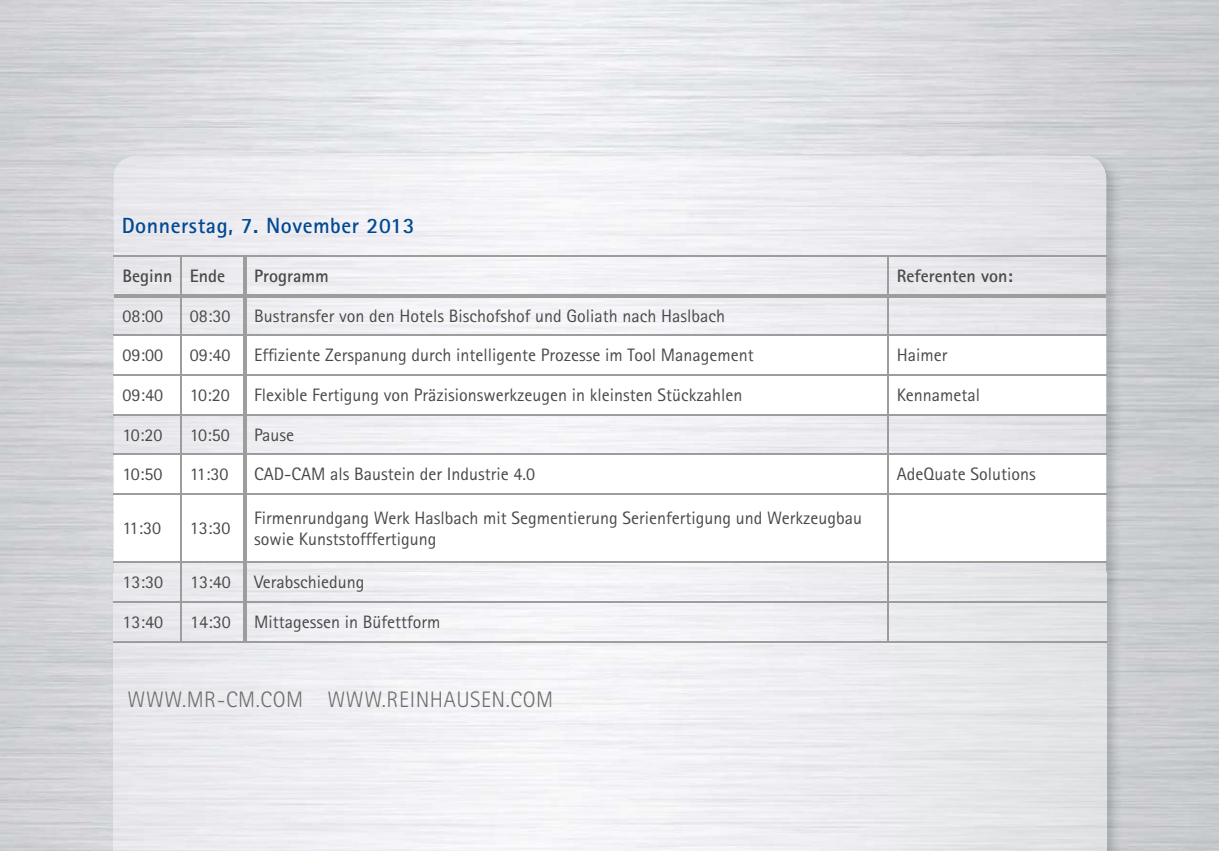
<style>
.page{position:relative;width:1219px;height:851px;background:#fff}
.page>*{position:absolute;margin:0;border:0;box-sizing:border-box;transform-origin:0 0}
.t1{font:300 22.4px "Rotis Sans Serif";letter-spacing:.025em;color:#6f6f6e}
.t2{font:700 22px "Rotis Sans Serif";letter-spacing:.025em;color:#004993}
.t3{font:18px/21.6px "Rotis Sans Serif";color:#494948}
.t4{font:700 18px "Rotis Sans Serif";color:#494948}
</style>
<div class="page">
<img style="left:111px;top:153px;width:1010px;height:69px">
<img style="left:111px;top:222px;width:3px;height:628px">
<img style="left:1106px;top:222px;width:15px;height:628px">
<img style="left:114px;top:156px;width:992px;height:694px">
<svg style="left:114px;top:335px;width:992px;height:226px"></svg>
<hr style="left:114px;top:334px;width:67px;height:1px;background:#9c9d9d">
<hr style="left:181px;top:334px;width:63px;height:1px;background:#9c9d9d">
<hr style="left:247px;top:334px;width:641px;height:1px;background:#9c9d9d">
<hr style="left:888px;top:334px;width:218px;height:1px;background:#9c9d9d">
<hr style="left:114px;top:374px;width:67px;height:1px;background:#9c9d9d">
<hr style="left:181px;top:374px;width:63px;height:1px;background:#9c9d9d">
<hr style="left:247px;top:374px;width:641px;height:1px;background:#9c9d9d">
<hr style="left:888px;top:374px;width:218px;height:1px;background:#9c9d9d">
<hr style="left:114px;top:414px;width:67px;height:1px;background:#9c9d9d">
<hr style="left:181px;top:414px;width:63px;height:1px;background:#9c9d9d">
<hr style="left:247px;top:414px;width:641px;height:1px;background:#9c9d9d">
<hr style="left:888px;top:414px;width:218px;height:1px;background:#9c9d9d">
<hr style="left:114px;top:454px;width:67px;height:1px;background:#9c9d9d">
<hr style="left:181px;top:454px;width:63px;height:1px;background:#9c9d9d">
<hr style="left:247px;top:454px;width:641px;height:1px;background:#9c9d9d">
<hr style="left:888px;top:454px;width:218px;height:1px;background:#9c9d9d">
<hr style="left:114px;top:493px;width:67px;height:1px;background:#9c9d9d">
<hr style="left:181px;top:493px;width:63px;height:1px;background:#9c9d9d">
<hr style="left:247px;top:493px;width:641px;height:1px;background:#9c9d9d">
<hr style="left:888px;top:493px;width:218px;height:1px;background:#9c9d9d">
<hr style="left:114px;top:561px;width:67px;height:1px;background:#9c9d9d">
<hr style="left:181px;top:561px;width:63px;height:1px;background:#9c9d9d">
<hr style="left:247px;top:561px;width:641px;height:1px;background:#9c9d9d">
<hr style="left:888px;top:561px;width:218px;height:1px;background:#9c9d9d">
<hr style="left:114px;top:255px;width:67px;height:1px;background:#9c9d9d">
<hr style="left:181px;top:255px;width:64px;height:1px;background:#9c9d9d">
<hr style="left:245px;top:255px;width:643px;height:1px;background:#9c9d9d">
<hr style="left:888px;top:255px;width:218px;height:1px;background:#9c9d9d">
<hr style="left:114px;top:294px;width:66px;height:3px;background:#9c9d9d">
<hr style="left:181px;top:294px;width:64px;height:3px;background:#9c9d9d">
<hr style="left:245px;top:294px;width:642px;height:3px;background:#9c9d9d">
<hr style="left:888px;top:294px;width:218px;height:3px;background:#9c9d9d">
<hr style="left:180px;top:256px;width:1px;height:39px;background:#9c9d9d">
<hr style="left:887px;top:256px;width:1px;height:39px;background:#9c9d9d">
<hr style="left:180px;top:295px;width:1px;height:39px;background:#9c9d9d">
<hr style="left:887px;top:295px;width:1px;height:39px;background:#9c9d9d">
<hr style="left:180px;top:335px;width:1px;height:39px;background:#9c9d9d">
<hr style="left:887px;top:335px;width:1px;height:39px;background:#9c9d9d">
<hr style="left:180px;top:375px;width:1px;height:39px;background:#9c9d9d">
<hr style="left:887px;top:375px;width:1px;height:39px;background:#9c9d9d">
<hr style="left:180px;top:415px;width:1px;height:39px;background:#9c9d9d">
<hr style="left:887px;top:415px;width:1px;height:39px;background:#9c9d9d">
<hr style="left:180px;top:455px;width:1px;height:38px;background:#9c9d9d">
<hr style="left:887px;top:455px;width:1px;height:38px;background:#9c9d9d">
<hr style="left:180px;top:494px;width:1px;height:67px;background:#9c9d9d">
<hr style="left:887px;top:494px;width:1px;height:67px;background:#9c9d9d">
<hr style="left:180px;top:562px;width:1px;height:39px;background:#9c9d9d">
<hr style="left:887px;top:562px;width:1px;height:39px;background:#9c9d9d">
<hr style="left:180px;top:602px;width:1px;height:39px;background:#9c9d9d">
<hr style="left:887px;top:602px;width:1px;height:39px;background:#9c9d9d">
<hr style="left:244px;top:256px;width:3px;height:38px;background:#9c9d9d">
<hr style="left:244px;top:297px;width:3px;height:38px;background:#9c9d9d">
<hr style="left:244px;top:335px;width:3px;height:40px;background:#9c9d9d">
<hr style="left:244px;top:375px;width:3px;height:39px;background:#9c9d9d">
<hr style="left:244px;top:414px;width:3px;height:40px;background:#9c9d9d">
<hr style="left:244px;top:454px;width:3px;height:40px;background:#9c9d9d">
<hr style="left:244px;top:494px;width:3px;height:68px;background:#9c9d9d">
<hr style="left:244px;top:562px;width:3px;height:39px;background:#9c9d9d">
<hr style="left:244px;top:602px;width:3px;height:39px;background:#9c9d9d">
<hr style="left:114px;top:601px;width:67px;height:1px;background:#9c9d9d">
<hr style="left:181px;top:601px;width:64px;height:1px;background:#9c9d9d">
<hr style="left:245px;top:601px;width:643px;height:1px;background:#9c9d9d">
<hr style="left:888px;top:601px;width:218px;height:1px;background:#9c9d9d">
<hr style="left:114px;top:641px;width:67px;height:1px;background:#9c9d9d">
<hr style="left:181px;top:641px;width:64px;height:1px;background:#9c9d9d">
<hr style="left:245px;top:641px;width:643px;height:1px;background:#9c9d9d">
<hr style="left:888px;top:641px;width:218px;height:1px;background:#9c9d9d">
<p class="t2" style="left:122px;top:211px;width:295px">Donnerstag, 7. November 2013</p>
<p class="t4" style="left:123px;top:264px;width:104px">Beginn Ende</p>
<p class="t4" style="left:254px;top:264px;width:76px">Programm</p>
<p class="t4" style="left:897px;top:264px;width:117px">Referenten von:</p>
<p class="t3" style="left:123px;top:304px;width:42px">08:00</p>
<p class="t3" style="left:190px;top:304px;width:42px">08:30</p>
<p class="t3" style="left:254px;top:304px;width:472px">Bustransfer von den Hotels Bischofshof und Goliath nach Haslbach</p>
<p class="t3" style="left:123px;top:344px;width:42px">09:00</p>
<p class="t3" style="left:190px;top:344px;width:42px">09:40</p>
<p class="t3" style="left:254px;top:344px;width:501px">Effiziente Zerspanung durch intelligente Prozesse im Tool Management</p>
<p class="t3" style="left:897px;top:344px;width:52px">Haimer</p>
<p class="t3" style="left:123px;top:384px;width:42px">09:40</p>
<p class="t3" style="left:190px;top:384px;width:41px">10:20</p>
<p class="t3" style="left:254px;top:384px;width:490px">Flexible Fertigung von Präzisionswerkzeugen in kleinsten Stückzahlen</p>
<p class="t3" style="left:897px;top:384px;width:85px">Kennametal</p>
<p class="t3" style="left:123px;top:423px;width:41px">10:20</p>
<p class="t3" style="left:190px;top:423px;width:41px">10:50</p>
<p class="t3" style="left:254px;top:423px;width:41px">Pause</p>
<p class="t3" style="left:123px;top:463px;width:41px">10:50</p>
<p class="t3" style="left:190px;top:463px;width:40px">11:30</p>
<p class="t3" style="left:254px;top:463px;width:282px">CAD-CAM als Baustein der Industrie 4.0</p>
<p class="t3" style="left:897px;top:463px;width:140px">AdeQuate Solutions</p>
<p class="t3" style="left:123px;top:517px;width:40px">11:30</p>
<p class="t3" style="left:190px;top:517px;width:42px">13:30</p>
<p class="t3" style="left:254px;top:506px;width:609px">Firmenrundgang Werk Haslbach mit Segmentierung Serienfertigung und Werkzeugbau sowie Kunststofffertigung</p>
<p class="t3" style="left:123px;top:571px;width:42px">13:30</p>
<p class="t3" style="left:190px;top:571px;width:42px">13:40</p>
<p class="t3" style="left:254px;top:571px;width:112px">Verabschiedung</p>
<p class="t3" style="left:123px;top:611px;width:42px">13:40</p>
<p class="t3" style="left:190px;top:611px;width:42px">14:30</p>
<p class="t3" style="left:254px;top:611px;width:188px">Mittagessen in Büfettform</p>
<p class="t1" style="left:128px;top:686px;width:427px">WWW.MR-CM.COM WWW.REINHAUSEN.COM</p>
</div>
